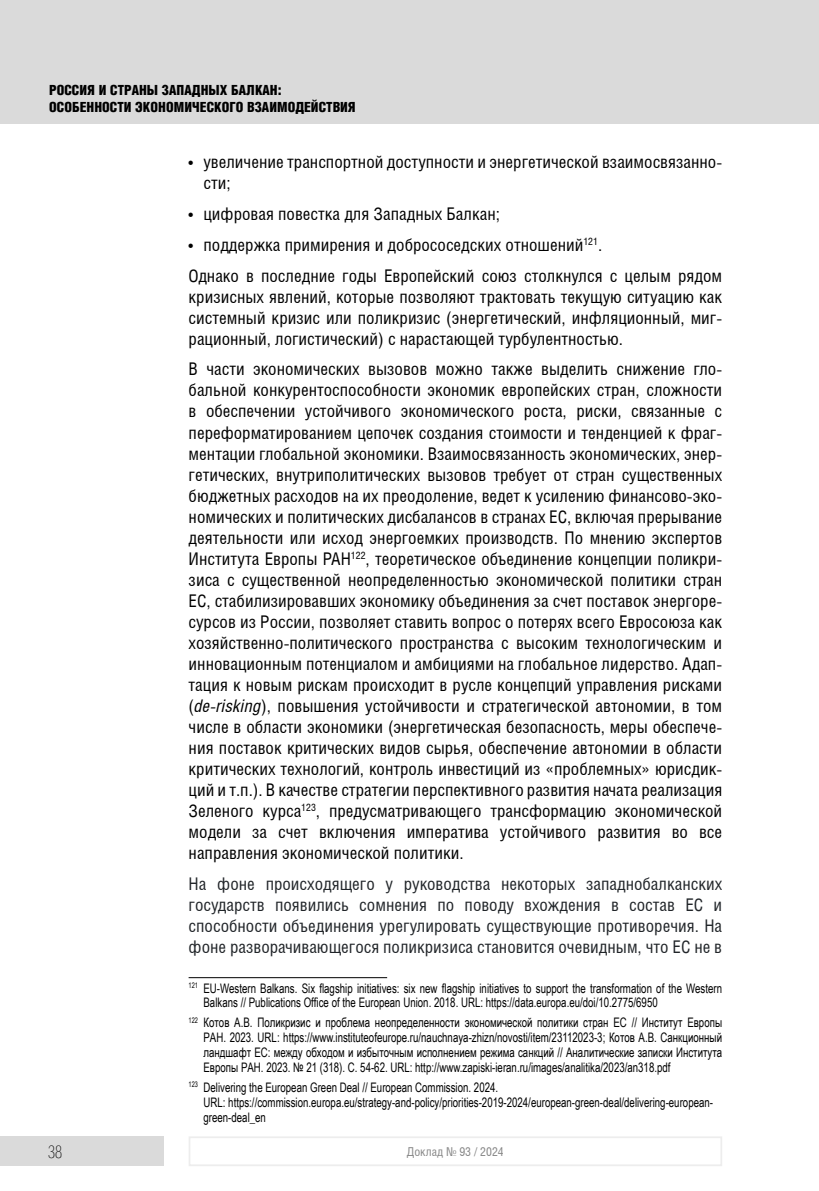
<style>
.page{position:relative;width:819px;height:1191px;background:#fff}
.page>*{position:absolute;margin:0;border:0;box-sizing:border-box;transform-origin:0 0}
.t1{font:17.5px/21px "Helios Cond";color:#000}
.t2{font:17.5px/21px "Helios Cond";color:#212529;text-align:justify}
.t3{font:17.5px "Helios Cond Thin C";color:#000}
.t4{font:900 14px/17.5px "Helios Cond";color:#000}
.t5{font:13.12px/14.9px "Arial Narrow";color:#000;scale:.9 1}
.t6{font:12.25px "Helios Cond";color:#878787}
.s1{font-style:italic}
</style>
<div class="page">
<div style="left:0;top:0;width:819px;height:124px;background:#dadada"></div>
<div style="left:0;top:1136px;width:164px;height:30px;background:#dadada"></div>
<div style="left:189px;top:1136px;width:533px;height:30px;border:2px solid #ededed"></div>
<hr style="left:189px;top:977px;width:198px;height:1px;background:#000">
<p class="t4" style="left:49px;top:81px;width:308px">РОССИЯ И СТРАНЫ ЗАПАДНЫХ БАЛКАН:<br>ОСОБЕННОСТИ ЭКОНОМИЧЕСКОГО ВЗАИМОДЕЙСТВИЯ</p>
<p class="t1" style="left:203px;top:151px;width:520px;text-indent:-15px">• увеличение транспортной доступности и энергетической взаимосвязанно&shy;сти;</p>
<p class="t1" style="left:189px;top:203px;width:313px">• цифровая повестка для Западных Балкан;</p>
<p class="t1" style="left:189px;top:228px;width:535px;line-height:31px">• поддержка примирения и добрососедских отношений<sup>121</sup>.<br>Однако в последние годы Европейский союз столкнулся с целым рядом</p>
<p class="t1" style="left:189px;top:285px;width:535px;text-align:justify">кризисных явлений, которые позволяют трактовать текущую ситуацию как системный кризис или поликризис (энергетический, инфляционный, миг&shy;рационный, логистический) с нарастающей турбулентностью.</p>
<p class="t1" style="left:189px;top:358px;width:535px;text-align:justify">В части экономических вызовов можно также выделить снижение гло&shy;бальной конкурентоспособности экономик европейских стран, сложности в обеспечении устойчивого экономического роста, риски, связанные с переформатированием цепочек создания стоимости и тенденцией к фраг&shy;ментации глобальной экономики. Взаимосвязанность экономических, энер&shy;гетических, внутриполитических вызовов требует от стран существенных бюджетных расходов на их преодоление, ведет к усилению финансово-эко&shy;номических и политических дисбалансов в странах ЕС, включая прерывание деятельности или исход энергоемких производств. По мнению экспертов Института Европы РАН<sup>122</sup>, теоретическое объединение концепции поликри&shy;зиса с существенной неопределенностью экономической политики стран ЕС, стабилизировавших экономику объединения за счет поставок энергоре&shy;сурсов из России, позволяет ставить вопрос о потерях всего Евросоюза как хозяйственно-политического пространства с высоким технологическим и инновационным потенциалом и амбициями на глобальное лидерство. Адап&shy;тация к новым рискам происходит в русле концепций управления рисками (<span class="s1">de-risking</span>), повышения устойчивости и стратегической автономии, в том числе в области экономики (энергетическая безопасность, меры обеспече&shy;ния поставок критических видов сырья, обеспечение автономии в области критических технологий, контроль инвестиций из «проблемных» юрисдик&shy;ций и т.п.). В качестве стратегии перспективного развития начата реализация Зеленого курса<sup>123</sup>, предусматривающего трансформацию экономической модели за счет включения императива устойчивого развития во все направления экономической политики.</p>
<p class="t2" style="left:189px;top:872px;width:535px">На фоне происходящего у руководства некоторых западнобалканских государств появились сомнения по поводу вхождения в состав ЕС и способности объединения урегулировать существующие противоречия. На фоне разворачивающегося поликризиса становится очевидным, что ЕС не в</p>
<p class="t5" style="left:203px;top:980px;width:577px;text-indent:-15px"><sup>121</sup> EU-Western Balkans. Six flagship initiatives: six new flagship initiatives to support the transformation of the Western<br>Balkans // Publications Office of the European Union. 2018. URL: https://data.europa.eu/doi/10.2775/6950</p>
<p class="t5" style="left:203px;top:1014px;width:577px;text-align:justify;text-indent:-15px"><sup>122</sup> Котов А.В. Поликризис и проблема неопределенности экономической политики стран ЕС // Институт Европы РАН. 2023. URL: https://www.instituteofeurope.ru/nauchnaya-zhizn/novosti/item/23112023-3; Котов А.В. Санкционный ландшафт ЕС: между обходом и избыточным исполнением режима санкций // Аналитические записки Института Европы РАН. 2023. № 21 (318). С. 54-62. URL: http://www.zapiski-ieran.ru/images/analitika/2023/an318.pdf</p>
<p class="t5" style="left:203px;top:1079px;width:567px;text-indent:-15px"><sup>123</sup> Delivering the European Green Deal // European Commission. 2024.<br>URL: https://commission.europa.eu/strategy-and-policy/priorities-2019-2024/european-green-deal/delivering-european&shy;green-deal_en</p>
<p class="t3" style="left:48px;top:1142px;width:16px">38</p>
<p class="t6" style="left:407px;top:1144px;width:98px">Доклад № 93 / 2024</p>
</div>
